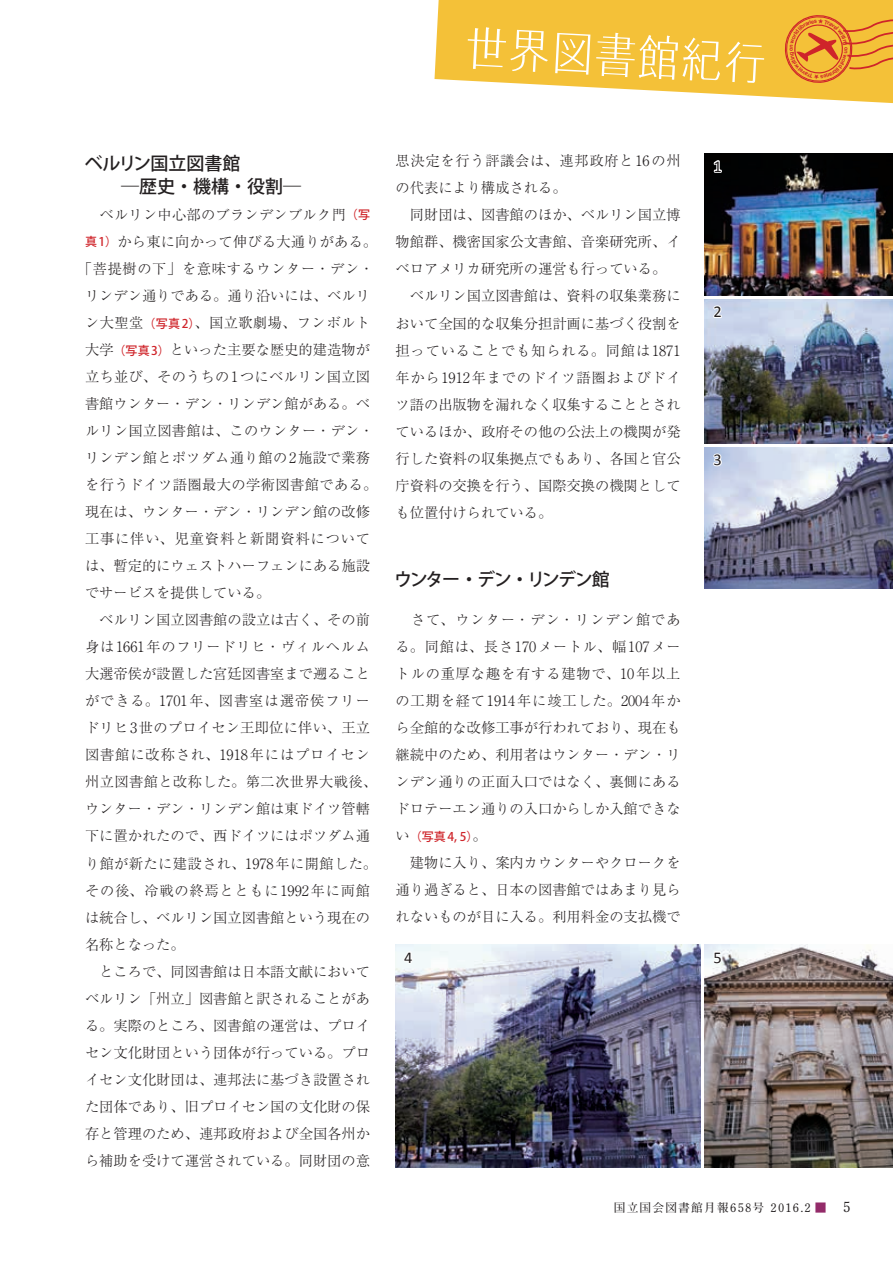
<style>
.page{position:relative;width:893px;height:1263px;background:#fff}
.page>*{position:absolute;margin:0;border:0;box-sizing:border-box;transform-origin:0 0}
.t1{font:500 18px/23.2px "Koz Go Pro";color:#231f20}
.t2{font:500 18px "Koz Go Pro";letter-spacing:-.09em;color:#231f20}
.t3{font:16.5px "Calibri";color:#231f20}
.t4{font:300 14.25px/27px "Ryumin Pro";color:#231f20;text-align:justify}
.t5{font:300 14.25px "Ryumin Pro";letter-spacing:.03em;color:#231f20}
.t6{font:300 14.25px "Ryumin Pro";letter-spacing:.055em;color:#231f20}
.t7{font:300 14.25px "Ryumin Pro";letter-spacing:.06em;color:#231f20}
.t8{font:300 14.25px "Ryumin Pro";letter-spacing:.025em;color:#231f20}
.t9{font:300 14.25px "Ryumin Pro";letter-spacing:.065em;color:#231f20}
.t10{font:300 14.25px "Ryumin Pro";letter-spacing:.02em;color:#231f20}
.t11{font:300 14.25px "Ryumin Pro";letter-spacing:.045em;color:#231f20}
.t12{font:500 12px "Koz Go Pro";color:#cf242a}
.t13{font:700 11.7px "Futo Min A101 Pro";letter-spacing:.1em;color:#231f20}
.s1{font-family:"Koz Go Pro";font-weight:500;font-size:12px;color:#cf242a}
.s2{font-family:"Ryumin Pro";font-weight:300;font-size:14.25px;color:#231f20}
.s3{font-size:13.8px}
.s4{color:#932b69}
</style>
<div class="page">
<svg style="left:434px;top:0;width:459px;height:104px;fill:#f4c138"></svg>
<svg style="left:468px;top:27px;width:80px;height:45px;background:#f6cd60"></svg>
<svg style="left:555px;top:33px;width:35px;height:42px"></svg>
<svg style="left:596px;top:33px;width:124px;height:47px;background:#f6ce63"></svg>
<svg style="left:726px;top:42px;width:38px;height:41px;background:#f5cb58"></svg>
<img style="left:705px;top:945px;width:188px;height:222px">
<svg style="left:712px;top:950px;width:11px;height:15px"></svg>
<img style="left:396px;top:945px;width:305px;height:222px">
<img style="left:705px;top:154px;width:188px;height:141px">
<img style="left:705px;top:299px;width:188px;height:144px">
<img style="left:705px;top:447px;width:188px;height:141px">
<svg style="left:713px;top:159px;width:10px;height:15px"></svg>
<svg style="left:711px;top:304px;width:12px;height:15px"></svg>
<svg style="left:712px;top:452px;width:11px;height:16px"></svg>
<svg style="left:402px;top:945px;width:13px;height:20px"></svg>
<svg style="left:782px;top:12px;width:111px;height:74px;background:#eda735"></svg>
<p class="t1" style="left:85px;top:152px;width:218px">ベルリン国立図書館<br>　　―歴史・機構・役割―</p>
<p class="t10" style="left:85px;top:204px;width:287px">　ベルリン中心部のブランデンブルク門<span class="s1">（写</span></p>
<p class="t4" style="left:85px;top:227px;width:294px"><span class="s1">真 1）</span>から東に向かって伸びる大通りがある。</p>
<p class="t11" style="left:78px;top:258px;width:297px">「菩提樹の下」を意味するウンター・デン・</p>
<p class="t4" style="left:85px;top:281px;width:286px">リンデン通りである。通り沿いには、ベルリ</p>
<p class="t5" style="left:85px;top:312px;width:286px">ン大聖堂<span class="s1">（写真2）</span>、国立歌劇場、フンボルト</p>
<p class="t4" style="left:85px;top:335px;width:286px">大学<span class="s1">（写真 3）</span>といった主要な歴史的建造物が</p>
<p class="t4" style="left:85px;top:362px;width:287px">立ち並び、そのうちの1つにベルリン国立図</p>
<p class="t4" style="left:85px;top:389px;width:286px">書館ウンター・デン・リンデン館がある。ベ</p>
<p class="t4" style="left:85px;top:416px;width:290px">ルリン国立図書館は、このウンター・デン・</p>
<p class="t4" style="left:85px;top:443px;width:287px">リンデン館とポツダム通り館の2施設で業務</p>
<p class="t5" style="left:85px;top:474px;width:294px">を行うドイツ語圏最大の学術図書館である。</p>
<p class="t4" style="left:85px;top:497px;width:286px">現在は、ウンター・デン・リンデン館の改修</p>
<p class="t7" style="left:85px;top:528px;width:287px">工事に伴い、児童資料と新聞資料について</p>
<p class="t4" style="left:85px;top:551px;width:286px">は、暫定的にウェストハーフェンにある施設</p>
<p class="t4" style="left:85px;top:578px;width:187px">でサービスを提供している。</p>
<p class="t4" style="left:85px;top:605px;width:286px">　ベルリン国立図書館の設立は古く、その前</p>
<p class="t6" style="left:85px;top:636px;width:287px">身は1661年のフリードリヒ・ヴィルヘルム</p>
<p class="t4" style="left:85px;top:659px;width:286px">大選帝侯が設置した宮廷図書室まで遡ること</p>
<p class="t9" style="left:85px;top:690px;width:286px">ができる。1701年、図書室は選帝侯フリー</p>
<p class="t4" style="left:85px;top:713px;width:287px">ドリヒ3世のプロイセン王即位に伴い、王立</p>
<p class="t7" style="left:85px;top:744px;width:286px">図書館に改称され、1918年にはプロイセン</p>
<p class="t5" style="left:85px;top:771px;width:294px">州立図書館と改称した。第二次世界大戦後、</p>
<p class="t4" style="left:85px;top:794px;width:286px">ウンター・デン・リンデン館は東ドイツ管轄</p>
<p class="t4" style="left:85px;top:821px;width:286px">下に置かれたので、西ドイツにはポツダム通</p>
<p class="t8" style="left:85px;top:852px;width:294px">り館が新たに建設され、1978年に開館した。</p>
<p class="t6" style="left:85px;top:879px;width:287px">その後、冷戦の終焉とともに1992年に両館</p>
<p class="t4" style="left:85px;top:902px;width:286px">は統合し、ベルリン国立図書館という現在の</p>
<p class="t4" style="left:85px;top:929px;width:101px">名称となった。</p>
<p class="t4" style="left:85px;top:956px;width:286px">　ところで、同図書館は日本語文献において</p>
<p class="t4" style="left:85px;top:983px;width:286px">ベルリン「州立」図書館と訳されることがあ</p>
<p class="t4" style="left:85px;top:1010px;width:286px">る。実際のところ、図書館の運営は、プロイ</p>
<p class="t4" style="left:85px;top:1037px;width:286px">セン文化財団という団体が行っている。プロ</p>
<p class="t4" style="left:85px;top:1064px;width:286px">イセン文化財団は、連邦法に基づき設置され</p>
<p class="t4" style="left:85px;top:1091px;width:286px">た団体であり、旧プロイセン国の文化財の保</p>
<p class="t4" style="left:85px;top:1118px;width:286px">存と管理のため、連邦政府および全国各州か</p>
<p class="t4" style="left:85px;top:1145px;width:286px">ら補助を受けて運営されている。同財団の意</p>
<p class="t4" style="left:396px;top:146px;width:286px;text-align:left">思決定を行う評議会は、連邦政府と16の州の代表により構成される。<br>　同財団は、図書館のほか、ベルリン国立博物館群、機密国家公文書館、音楽研究所、イベロアメリカ研究所の運営も行っている。　ベルリン国立図書館は、資料の収集業務において全国的な収集分担計画に基づく役割を担っていることでも知られる。同館は1871年から1912年までのドイツ語圏およびドイツ語の出版物を漏れなく収集することとされているほか、政府その他の公法上の機関が発行した資料の収集拠点でもあり、各国と官公庁資料の交換を行う、国際交換の機関としても位置付けられている。</p>
<p class="t2" style="left:394px;top:568px;width:217px">ウンター・デン・リンデン館</p>
<p class="t4" style="left:396px;top:605px;width:287px">　さて、ウンター・デン・リンデン館である。同館は、長さ170メートル、幅107メートルの重厚な趣を有する建物で、10年以上の工期を経て1914年に竣工した。2004年から全館的な改修工事が行われており、現在も継続中のため、利用者はウンター・デン・リンデン通りの正面入口ではなく、裏側にあるドロテーエン通りの入口からしか入館できな</p>
<p class="t12" style="left:396px;top:828px;width:93px"><span class="s2">い</span>（写真 4, 5）<span class="s2">。</span></p>
<p class="t4" style="left:396px;top:848px;width:286px">　建物に入り、案内カウンターやクロークを通り過ぎると、日本の図書館ではあまり見られないものが目に入る。利用料金の支払機で</p>
<p class="t3" style="left:404px;top:947px;width:10px">4</p>
<p class="t3" style="left:713px;top:156px;width:10px">1</p>
<p class="t3" style="left:713px;top:301px;width:10px">2</p>
<p class="t3" style="left:713px;top:449px;width:10px">3</p>
<p class="t3" style="left:713px;top:947px;width:10px">5</p>
<p class="t13" style="left:586px;top:1198px;width:266px"><span class="s3">　　</span>国立国会図書館月報658号 2016.2 <span class="s4">■</span> <span class="s3">5</span></p>
</div>
